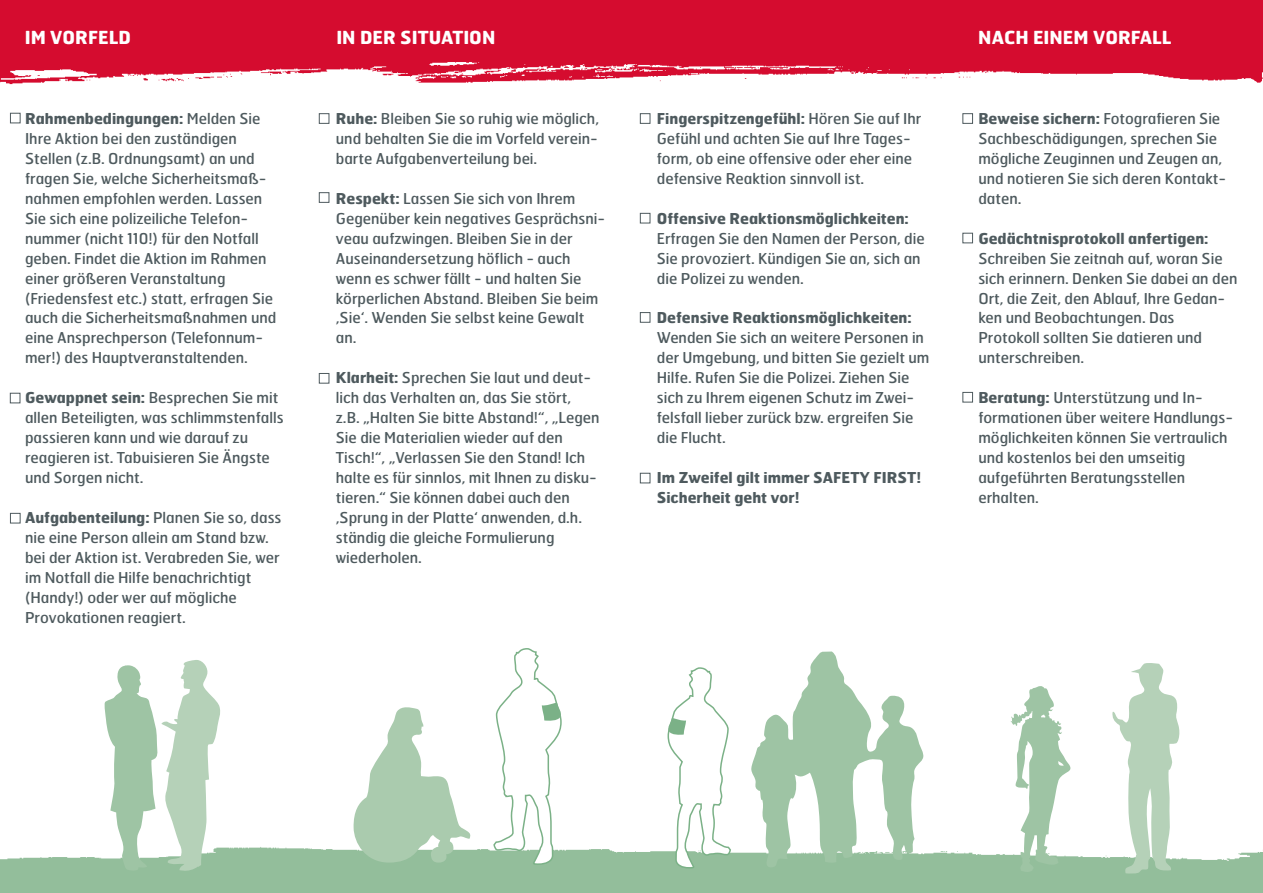
<style>
.page{position:relative;width:1263px;height:893px;background:#fff}
.page>*{position:absolute;margin:0;border:0;box-sizing:border-box;transform-origin:0 0}
.t1{font:700 18px "Hermes";color:#fff}
.t2{font:15px/20px "Hermes";color:#4e5a5e}
.t3{font:700 15px/20px "Hermes";color:#4e5a5e}
.s1{font-weight:700}
</style>
<div class="page">
<img style="left:0;top:61px;width:1263px;height:24px">
<div style="left:0;top:0;width:1263px;height:61px;background:#d50c2f"></div>
<div style="left:319px;top:113px;width:10px;height:11px;border:1px solid #4e5a5e"></div>
<div style="left:319px;top:192px;width:10px;height:11px;border:1px solid #4e5a5e"></div>
<div style="left:319px;top:373px;width:10px;height:11px;border:1px solid #4e5a5e"></div>
<div style="left:10px;top:113px;width:11px;height:10px;border:1px solid #4e5a5e"></div>
<div style="left:10px;top:393px;width:10px;height:10px;border:1px solid #4e5a5e"></div>
<div style="left:10px;top:513px;width:11px;height:10px;border:1px solid #4e5a5e"></div>
<div style="left:640px;top:113px;width:10px;height:11px;border:1px solid #4e5a5e"></div>
<div style="left:640px;top:213px;width:10px;height:10px;border:1px solid #4e5a5e"></div>
<div style="left:640px;top:312px;width:10px;height:11px;border:1px solid #4e5a5e"></div>
<div style="left:640px;top:473px;width:10px;height:10px;border:1px solid #4e5a5e"></div>
<div style="left:962px;top:113px;width:11px;height:11px;border:1px solid #4e5a5e"></div>
<div style="left:962px;top:233px;width:11px;height:10px;border:1px solid #4e5a5e"></div>
<div style="left:962px;top:392px;width:11px;height:10px;border:1px solid #4e5a5e"></div>
<svg style="left:1112px;top:663px;width:68px;height:211px"></svg>
<svg style="left:1010px;top:686px;width:60px;height:186px"></svg>
<svg style="left:751px;top:651px;width:173px;height:217px"></svg>
<svg style="left:353px;top:707px;width:118px;height:156px"></svg>
<svg style="left:104px;top:660px;width:118px;height:211px"></svg>
<svg style="left:667px;top:667px;width:65px;height:202px"></svg>
<svg style="left:492px;top:648px;width:71px;height:218px"></svg>
<p class="t1" style="left:25px;top:26px;width:108px">IM VORFELD</p>
<p class="t1" style="left:336px;top:26px;width:161px">IN DER SITUATION</p>
<p class="t2" style="left:25px;top:108px;width:253px"><span class="s1">Rahmenbedingungen:</span> Melden Sie Ihre Aktion bei den zuständigen Stellen (z.B. Ordnungsamt) an und fragen Sie, welche Sicherheitsmaß&shy;nahmen empfohlen werden. Lassen Sie sich eine polizeiliche Telefon&shy;nummer (nicht 110!) für den Notfall geben. Findet die Aktion im Rahmen einer größeren Veranstaltung (Friedensfest etc.) statt, erfragen Sie auch die Sicherheitsmaßnahmen und eine Ansprechperson (Telefonnum&shy;mer!) des Hauptveranstaltenden.</p>
<p class="t2" style="left:25px;top:387px;width:260px"><span class="s1">Gewappnet sein:</span> Besprechen Sie mit allen Beteiligten, was schlimmstenfalls passieren kann und wie darauf zu reagieren ist. Tabuisieren Sie Ängste und Sorgen nicht.</p>
<p class="t2" style="left:25px;top:507px;width:258px"><span class="s1">Aufgabenteilung:</span> Planen Sie so, dass nie eine Person allein am Stand bzw. bei der Aktion ist. Verabreden Sie, wer im Notfall die Hilfe benachrichtigt (Handy!) oder wer auf mögliche Provokationen reagiert.</p>
<p class="t2" style="left:336px;top:108px;width:265px;text-align:justify"><span class="s1">Ruhe:</span> Bleiben Sie so ruhig wie möglich, und behalten Sie die im Vorfeld verein&shy;barte Aufgabenverteilung bei.</p>
<p class="t2" style="left:336px;top:188px;width:271px"><span class="s1">Respekt:</span> Lassen Sie sich von Ihrem<br>Gegenüber kein negatives Gesprächsni&shy;veau aufzwingen. Bleiben Sie in der<br>Auseinandersetzung höflich - auch wenn es schwer fällt - und halten Sie körperlichen Abstand. Bleiben Sie beim ‚Sie‘. Wenden Sie selbst keine Gewalt an.</p>
<p class="t2" style="left:336px;top:367px;width:265px"><span class="s1">Klarheit:</span> Sprechen Sie laut und deut&shy;lich das Verhalten an, das Sie stört,<br>z.B. „Halten Sie bitte Abstand!“, „Legen Sie die Materialien wieder auf den Tisch!“, „Verlassen Sie den Stand! Ich halte es für sinnlos, mit Ihnen zu disku&shy;tieren.“ Sie können dabei auch den ‚Sprung in der Platte‘ anwenden, d.h. ständig die gleiche Formulierung wiederholen.</p>
<p class="t2" style="left:657px;top:108px;width:266px"><span class="s1">Fingerspitzengefühl:</span> Hören Sie auf Ihr Gefühl und achten Sie auf Ihre Tages&shy;form, ob eine offensive oder eher eine defensive Reaktion sinnvoll ist.</p>
<p class="t3" style="left:657px;top:208px;width:254px">Offensive Reaktionsmöglichkeiten:</p>
<p class="t2" style="left:657px;top:228px;width:269px">Erfragen Sie den Namen der Person, die<br>Sie provoziert. Kündigen Sie an, sich an die Polizei zu wenden.</p>
<p class="t3" style="left:657px;top:307px;width:256px">Defensive Reaktionsmöglichkeiten:</p>
<p class="t2" style="left:657px;top:328px;width:274px">Wenden Sie sich an weitere Personen in der Umgebung, und bitten Sie gezielt um Hilfe. Rufen Sie die Polizei. Ziehen Sie sich zu Ihrem eigenen Schutz im Zwei&shy;felsfall lieber zurück bzw. ergreifen Sie die Flucht.</p>
<p class="t3" style="left:657px;top:467px;width:266px">Im Zweifel gilt immer SAFETY FIRST!<br>Sicherheit geht vor!</p>
<p class="t1" style="left:978px;top:26px;width:195px">NACH EINEM VORFALL</p>
<p class="t2" style="left:978px;top:108px;width:249px"><span class="s1">Beweise sichern:</span> Fotografieren Sie<br>Sachbeschädigungen, sprechen Sie mögliche Zeuginnen und Zeugen an, und notieren Sie sich deren Kontakt&shy;daten.</p>
<p class="t3" style="left:978px;top:228px;width:232px">Gedächtnisprotokoll anfertigen:</p>
<p class="t2" style="left:978px;top:248px;width:261px">Schreiben Sie zeitnah auf, woran Sie sich erinnern. Denken Sie dabei an den<br>Ort, die Zeit, den Ablauf, Ihre Gedan&shy;ken und Beobachtungen. Das<br>Protokoll sollten Sie datieren und unterschreiben.</p>
<p class="t2" style="left:978px;top:387px;width:256px"><span class="s1">Beratung:</span> Unterstützung und In&shy;formationen über weitere Handlungs&shy;möglichkeiten können Sie vertraulich und kostenlos bei den umseitig aufgeführten Beratungsstellen erhalten.</p>
</div>
